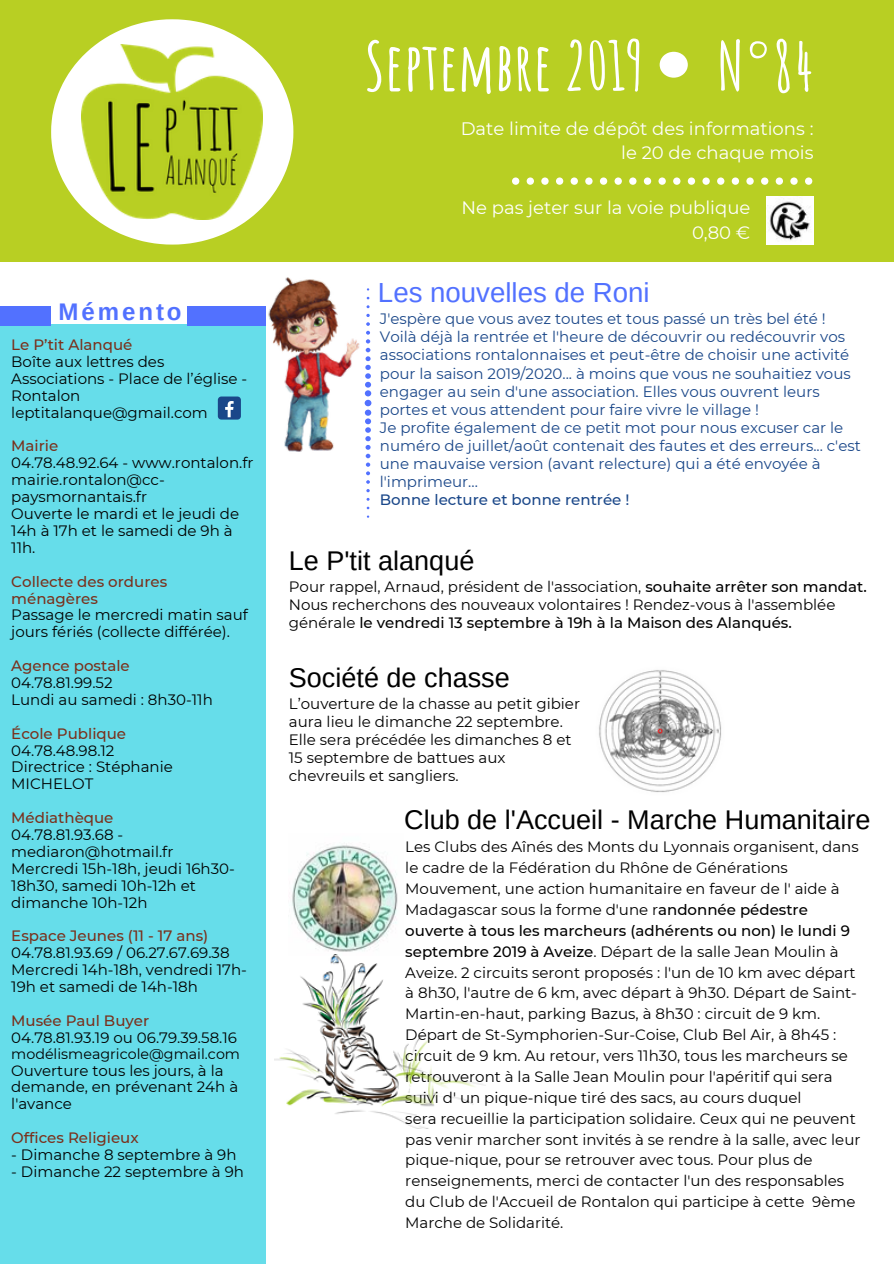
<style>
.page{position:relative;width:894px;height:1264px;background:#fff}
.page>*{position:absolute;margin:0;border:0;box-sizing:border-box;transform-origin:0 0}
.t1{font:700 66px "Amatic SC";color:#fff}
.t2{font:27.6px "Arimo";color:#5271ff}
.t3{font:27px "Arimo";color:#000}
.t4{font:700 24px "Arimo";letter-spacing:.12em;color:#5271ff}
.t5{font:18px/24.8px "Montserrat";color:#fff;text-align:right}
.t6{font:15px/17px "Montserrat";color:#000}
.t7{font:15px/18px "Montserrat";color:#1a4789}
.t8{font:500 15px/17px "Montserrat";color:#7a301c}
.t9{font:500 15px "Montserrat";color:#1a4789}
.t10{font:14.25px "Montserrat";color:#000}
.s1{font-weight:500}
</style>
<div class="page">
<div style="left:0;top:0;width:893px;height:262px;background:#b8cf23"></div>
<svg style="left:51px;top:19px;width:242px;height:225px"></svg>
<img style="left:81px;top:45px;width:182px;height:174px">
<svg style="left:659px;top:52px;width:28px;height:26px"></svg>
<svg style="left:512px;top:177px;width:7px;height:8px"></svg>
<svg style="left:526px;top:177px;width:8px;height:8px"></svg>
<svg style="left:541px;top:177px;width:7px;height:8px"></svg>
<svg style="left:556px;top:177px;width:7px;height:8px"></svg>
<svg style="left:570px;top:177px;width:7px;height:8px"></svg>
<svg style="left:585px;top:177px;width:7px;height:8px"></svg>
<svg style="left:599px;top:177px;width:8px;height:8px"></svg>
<svg style="left:614px;top:177px;width:7px;height:8px"></svg>
<svg style="left:629px;top:177px;width:7px;height:8px"></svg>
<svg style="left:643px;top:177px;width:8px;height:8px"></svg>
<svg style="left:658px;top:177px;width:7px;height:8px"></svg>
<svg style="left:673px;top:177px;width:7px;height:8px"></svg>
<svg style="left:687px;top:177px;width:8px;height:8px"></svg>
<svg style="left:702px;top:177px;width:7px;height:8px"></svg>
<svg style="left:717px;top:177px;width:7px;height:8px"></svg>
<svg style="left:731px;top:177px;width:7px;height:8px"></svg>
<svg style="left:746px;top:177px;width:7px;height:8px"></svg>
<svg style="left:761px;top:177px;width:7px;height:8px"></svg>
<svg style="left:775px;top:177px;width:7px;height:8px"></svg>
<svg style="left:790px;top:177px;width:7px;height:8px"></svg>
<svg style="left:805px;top:177px;width:7px;height:8px"></svg>
<div style="left:0;top:324px;width:265px;height:939px;background:#66ddea"></div>
<div style="left:187px;top:306px;width:78px;height:19px;background:#5271ff"></div>
<div style="left:0;top:306px;width:51px;height:19px;background:#5271ff"></div>
<div style="left:218px;top:396px;width:23px;height:23px;background:#1a4789;border-radius:4px"></div>
<svg style="left:225px;top:401px;width:8px;height:16px"></svg>
<img style="left:766px;top:196px;width:47px;height:48px">
<svg style="left:365px;top:462px;width:6px;height:56px"></svg>
<img style="left:256px;top:277px;width:115px;height:183px">
<img style="left:599px;top:670px;width:122px;height:122px">
<img style="left:292px;top:844px;width:106px;height:111px">
<img style="left:274px;top:955px;width:211px;height:173px">
<h3 class="t4" style="left:59px;top:298px;width:124px">Mémento</h3>
<p class="t8" style="left:11px;top:336px;width:122px">Le P’tit Alanqué</p>
<p class="t6" style="left:11px;top:353px;width:237px">Boîte aux lettres des<br>Associations - Place de l’église -<br>Rontalon leptitalanque@gmail.com</p>
<p class="t8" style="left:11px;top:437px;width:49px">Mairie</p>
<p class="t6" style="left:11px;top:454px;width:243px">04.78.48.92.64 - www.rontalon.fr mairie.rontalon@cc&shy;paysmornantais.fr<br>Ouverte le mardi et le jeudi de<br>14h à 17h et le samedi de 9h à<br>11h.</p>
<p class="t8" style="left:11px;top:572px;width:157px">Collecte des ordures ménagères</p>
<p class="t6" style="left:11px;top:606px;width:238px">Passage le mercredi matin sauf jours fériés (collecte différée).</p>
<p class="t8" style="left:11px;top:657px;width:120px">Agence postale</p>
<p class="t6" style="left:11px;top:674px;width:203px">04.78.81.99.52<br>Lundi au samedi : 8h30-11h</p>
<p class="t8" style="left:11px;top:724px;width:116px">École Publique</p>
<p class="t6" style="left:11px;top:741px;width:163px">04.78.48.98.12<br>Directrice : Stéphanie<br>MICHELOT</p>
<p class="t8" style="left:11px;top:809px;width:104px">Médiathèque</p>
<p class="t6" style="left:11px;top:826px;width:225px">04.78.81.93.68 - mediaron@hotmail.fr<br>Mercredi 15h-18h, jeudi 16h30-<br>18h30, samedi 10h-12h et dimanche 10h-12h</p>
<p class="t8" style="left:11px;top:927px;width:198px">Espace Jeunes (11 - 17 ans)</p>
<p class="t6" style="left:11px;top:944px;width:237px">04.78.81.93.69 / 06.27.67.69.38<br>Mercredi 14h-18h, vendredi 17h-<br>19h et samedi de 14h-18h</p>
<p class="t8" style="left:11px;top:1012px;width:139px">Musée Paul Buyer</p>
<p class="t6" style="left:11px;top:1028px;width:227px">04.78.81.93.19 ou 06.79.39.58.16</p>
<p class="t10" style="left:11px;top:1044px;width:230px">modélismeagricole@gmail.com</p>
<p class="t6" style="left:11px;top:1061px;width:228px">Ouverture tous les jours, à la demande, en prévenant 24h à l'avance</p>
<p class="t8" style="left:11px;top:1129px;width:129px">Offices Religieux</p>
<p class="t6" style="left:11px;top:1146px;width:227px">- Dimanche 8 septembre à 9h</p>
<p class="t6" style="left:11px;top:1162px;width:234px">- Dimanche 22 septembre à 9h</p>
<h1 class="t1" style="left:364px;top:24px;width:450px">Septembre 2019 N°84</h1>
<p class="t5" style="left:460px;top:116px;width:354px">Date limite de dépôt des informations : le 20 de chaque mois</p>
<p class="t5" style="left:461px;top:195px;width:290px">Ne pas jeter sur la voie publique<br>0,80 €</p>
<h2 class="t2" style="left:378px;top:277px;width:273px">Les nouvelles de Roni</h2>
<p class="t7" style="left:380px;top:310px;width:482px">J'espère que vous avez toutes et tous passé un très bel été !<br>Voilà déjà la rentrée et l'heure de découvrir ou redécouvrir vos associations rontalonnaises et peut-être de choisir une activité pour la saison 2019/2020... à moins que vous ne souhaitiez vous engager au sein d'une association. Elles vous ouvrent leurs portes et vous attendent pour faire vivre le village !<br>Je profite également de ce petit mot pour nous excuser car le numéro de juillet/août contenait des fautes et des erreurs... c'est une mauvaise version (avant relecture) qui a été envoyée à l'imprimeur...</p>
<p class="t9" style="left:380px;top:490px;width:251px">Bonne lecture et bonne rentrée !</p>
<h3 class="t3" style="left:289px;top:545px;width:187px">Le P'tit alanqué</h3>
<p class="t6" style="left:289px;top:577px;width:579px;line-height:18px">Pour rappel, Arnaud, président de l'association, <span class="s1">souhaite arrêter son mandat.<br></span>Nous recherchons des nouveaux volontaires ! Rendez-vous à l'assemblée générale <span class="s1">le vendredi 13 septembre à 19h à la Maison des Alanqués.</span></p>
<h3 class="t3" style="left:289px;top:662px;width:222px">Société de chasse</h3>
<p class="t6" style="left:289px;top:694px;width:292px;line-height:18px">L’ouverture de la chasse au petit gibier aura lieu le dimanche 22 septembre.<br>Elle sera précédée les dimanches 8 et 15 septembre de battues aux chevreuils et sangliers.</p>
<h3 class="t3" style="left:404px;top:804px;width:467px">Club de l'Accueil - Marche Humanitaire</h3>
<p class="t6" style="left:405px;top:836px;width:456px;line-height:20.9px">Les Clubs des Aînés des Monts du Lyonnais organisent, dans le cadre de la Fédération du Rhône de Générations Mouvement, une action humanitaire en faveur de l' aide à Madagascar sous la forme d'une r<span class="s1">andonnée pédestre ouverte à tous les marcheurs (adhérents ou non) le lundi 9 septembre 2019 à Aveize</span>. Départ de la salle Jean Moulin à Aveize. 2 circuits seront proposés : l'un de 10 km avec départ à 8h30, l'autre de 6 km, avec départ à 9h30. Départ de Saint-Martin-en-haut, parking Bazus, à 8h30 : circuit de 9 km.<br>Départ de St-Symphorien-Sur-Coise, Club Bel Air, à 8h45 : circuit de 9 km. Au retour, vers 11h30, tous les marcheurs se retrouveront à la Salle Jean Moulin pour l'apéritif qui sera suivi d' un pique-nique tiré des sacs, au cours duquel<br>sera recueillie la participation solidaire. Ceux qui ne peuvent pas venir marcher sont invités à se rendre à la salle, avec leur pique-nique, pour se retrouver avec tous. Pour plus de renseignements, merci de contacter l'un des responsables du Club de l'Accueil de Rontalon qui participe à cette 9ème Marche de Solidarité.</p>
</div>
